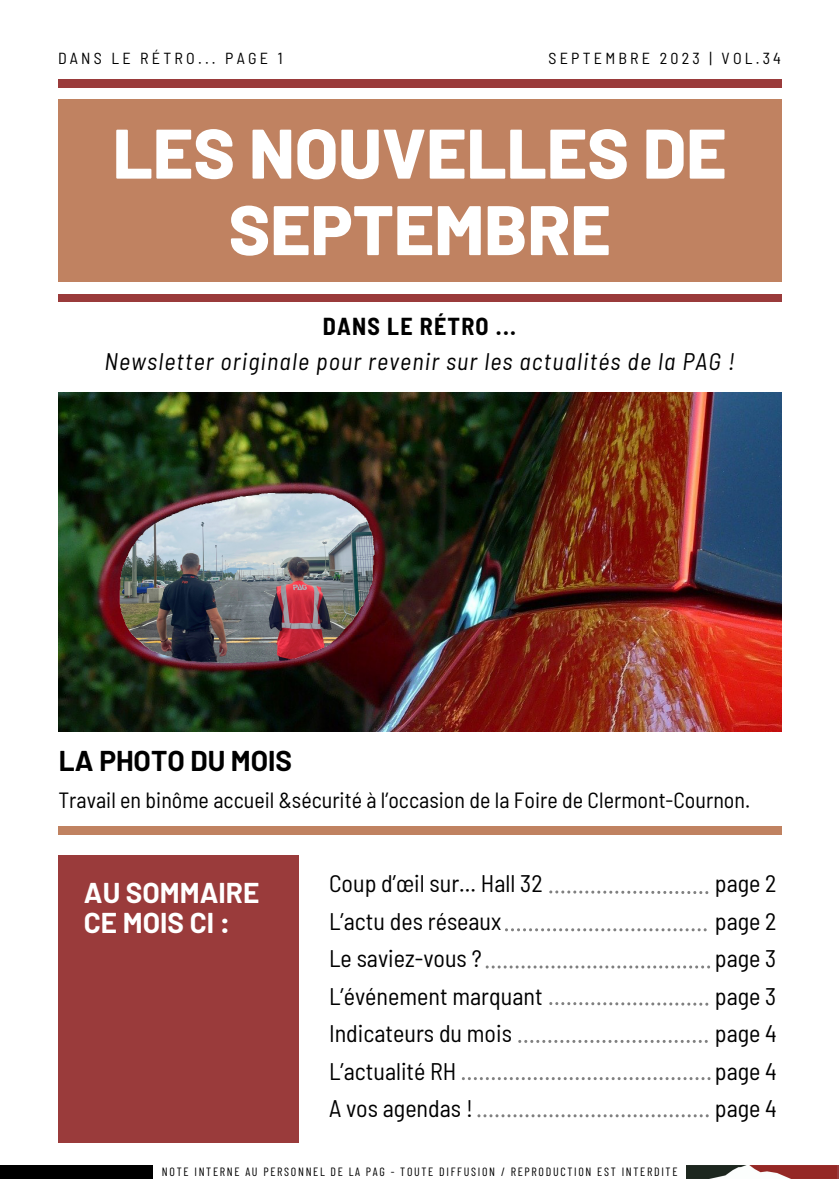
<style>
.page{position:relative;width:839px;height:1191px;background:#fff}
.page>*{position:absolute;margin:0;border:0;box-sizing:border-box;transform-origin:0 0}
.t1{font:800 70px/76.4px "Barlow";color:#fff;text-align:center}
.t2{font:700 28px/30px "Barlow";color:#fff}
.t3{font:700 28px "Barlow";color:#000}
.t4{font:semi-condensed 24px "Barlow";color:#000}
.t5{font:italic semi-condensed 24px "Barlow";letter-spacing:.05em;color:#000}
.t6{font:700 semi-condensed 24px "Barlow";letter-spacing:.05em;color:#000}
.t7{font:semi-condensed 22px "Barlow";color:#000}
.t8{font:semi-condensed 16px "Barlow";letter-spacing:.2em;color:#000}
.t9{font:12px "Barlow Condensed";letter-spacing:.14em;color:#000}
</style>
<div class="page">
<div style="left:58px;top:99px;width:723px;height:183px;background:#c08261"></div>
<img style="left:58px;top:393px;width:723px;height:339px">
<div style="left:58px;top:80px;width:723px;height:7px;background:#9a3b3b"></div>
<div style="left:58px;top:294px;width:723px;height:8px;background:#9a3b3b"></div>
<div style="left:58px;top:827px;width:723px;height:7px;background:#c08261"></div>
<div style="left:791px;top:1165px;width:47px;height:14px;background:#952825"></div>
<img style="left:686px;top:1165px;width:105px;height:14px">
<div style="left:0;top:1165px;width:153px;height:14px;background:#000"></div>
<div style="left:58px;top:855px;width:241px;height:287px;background:#9a3b3b"></div>
<svg style="left:549px;top:890px;width:159px;height:4px"></svg>
<svg style="left:505px;top:928px;width:201px;height:3px"></svg>
<svg style="left:549px;top:1002px;width:159px;height:4px"></svg>
<svg style="left:518px;top:1040px;width:189px;height:3px"></svg>
<svg style="left:462px;top:1077px;width:248px;height:3px"></svg>
<svg style="left:477px;top:1114px;width:231px;height:3px"></svg>
<svg style="left:485px;top:966px;width:225px;height:3px"></svg>
<p class="t8" style="left:58px;top:48px;width:226px">DANS LE RÉTRO... PAGE 1</p>
<p class="t8" style="left:548px;top:48px;width:234px">SEPTEMBRE 2023 | VOL.34</p>
<p class="t1" style="left:113px;top:112px;width:615px">LES NOUVELLES DE<br>SEPTEMBRE</p>
<p class="t6" style="left:323px;top:311px;width:195px">DANS LE RÉTRO ...</p>
<p class="t5" style="left:104px;top:346px;width:631px">Newsletter originale pour revenir sur les actualités de la PAG !</p>
<p class="t3" style="left:59px;top:743px;width:235px">LA PHOTO DU MOIS</p>
<p class="t7" style="left:58px;top:786px;width:693px">Travail en binôme accueil &amp;sécurité à l’occasion de la Foire de Clermont-Cournon.</p>
<p class="t2" style="left:84px;top:877px;width:177px">AU SOMMAIRE<br>CE MOIS CI :</p>
<p class="t4" style="left:329px;top:868px;width:215px">Coup d’œil sur... Hall 32</p>
<p class="t4" style="left:329px;top:906px;width:174px">L’actu des réseaux</p>
<p class="t4" style="left:329px;top:943px;width:154px">Le saviez-vous ?</p>
<p class="t4" style="left:329px;top:981px;width:215px">L’événement marquant</p>
<p class="t4" style="left:329px;top:1018px;width:184px">Indicateurs du mois</p>
<p class="t4" style="left:329px;top:1056px;width:129px">L’actualité RH</p>
<p class="t4" style="left:329px;top:1093px;width:145px">A vos agendas !</p>
<p class="t9" style="left:162px;top:1164px;width:517px">NOTE INTERNE AU PERSONNEL DE LA PAG - TOUTE DIFFUSION / REPRODUCTION EST INTERDITE</p>
<p class="t4" style="left:715px;top:868px;width:63px">page 2</p>
<p class="t4" style="left:715px;top:906px;width:63px">page 2</p>
<p class="t4" style="left:715px;top:943px;width:63px">page 3</p>
<p class="t4" style="left:715px;top:981px;width:63px">page 3</p>
<p class="t4" style="left:715px;top:1018px;width:63px">page 4</p>
<p class="t4" style="left:715px;top:1056px;width:63px">page 4</p>
<p class="t4" style="left:715px;top:1093px;width:63px">page 4</p>
</div>
